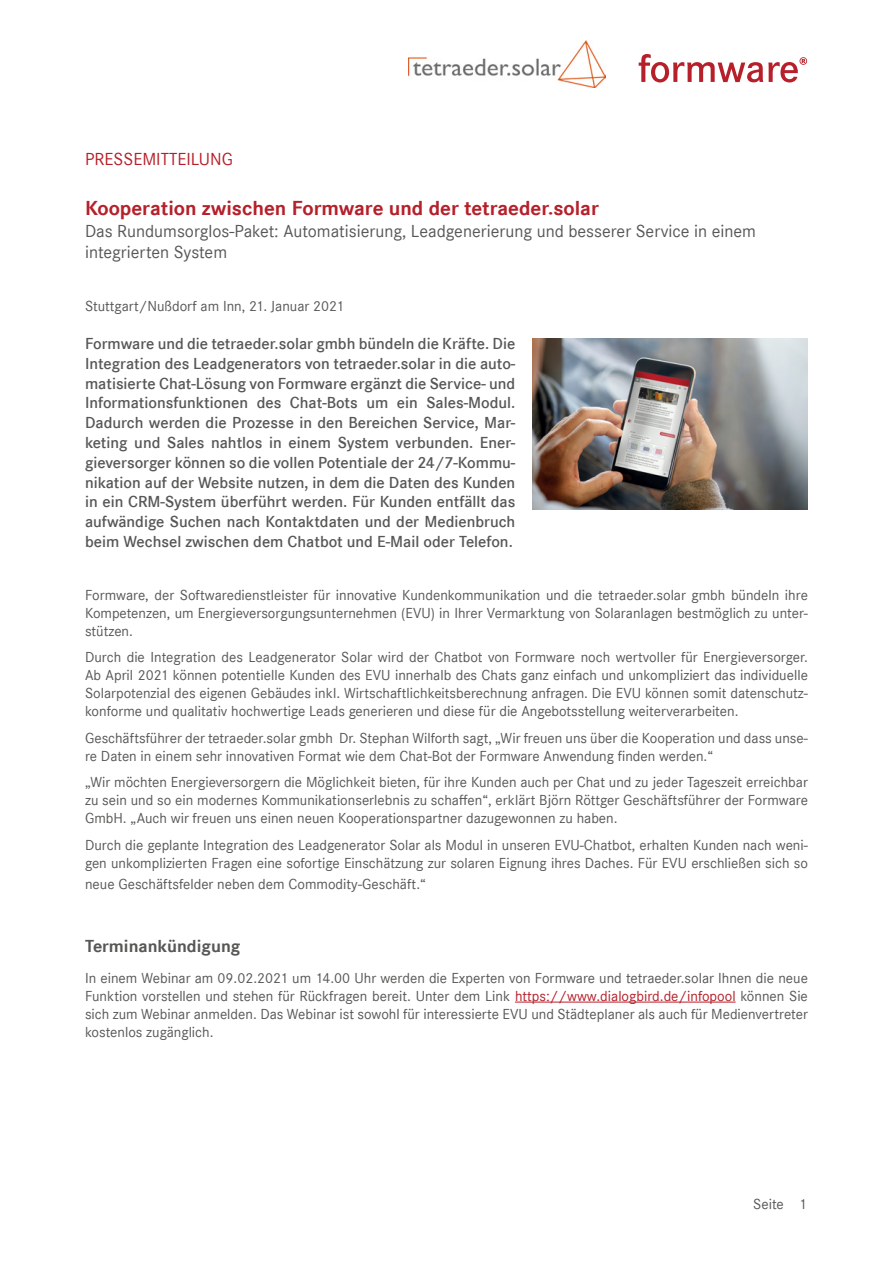
<style>
.page{position:relative;width:893px;height:1263px;background:#fff}
.page>*{position:absolute;margin:0;border:0;box-sizing:border-box;transform-origin:0 0}
.t1{font:700 21px "Corporate S";color:#b5202a}
.t2{font:18px/21.6px "Corporate S";color:#575756}
.t3{font:700 18px "Corporate S";color:#575756}
.t4{font:18px "Corporate S";color:#b61f29}
.t5{font:600 16.5px/19.8px "Corporate S";color:#575756;text-align:justify}
.t6{font:15px/18px "Corporate S";color:#575756;text-align:justify}
.s1{color:#b61f29}
</style>
<div class="page">
<svg style="left:639px;top:54px;width:168px;height:28px"></svg>
<img style="left:409px;top:41px;width:197px;height:47px">
<img style="left:532px;top:338px;width:276px;height:171px">
<hr style="left:515px;top:1001px;width:221px;height:1px;background:#b61f29">
<p class="t4" style="left:85px;top:149px;width:149px">PRESSEMITTEILUNG</p>
<h1 class="t1" style="left:85px;top:196px;width:515px">Kooperation zwischen Formware und der tetraeder.solar</h1>
<p class="t2" style="left:85px;top:220px;width:672px">Das Rundumsorglos-Paket: Automatisierung, Leadgenerierung und besserer Service in einem integrierten System</p>
<p class="t6" style="left:85px;top:297px;width:260px">Stuttgart/Nußdorf am Inn, 21. Januar 2021</p>
<p class="t5" style="left:85px;top:334px;width:432px">Formware und die tetraeder.solar gmbh bündeln die Kräfte. Die Integration des Leadgenerators von tetraeder.solar in die auto&shy;matisierte Chat-Lösung von Formware ergänzt die Service- und Informationsfunktionen des Chat-Bots um ein Sales-Modul.<br>Dadurch werden die Prozesse in den Bereichen Service, Mar&shy;keting und Sales nahtlos in einem System verbunden. Ener&shy;gieversorger können so die vollen Potentiale der 24/7-Kommu&shy;nikation auf der Website nutzen, in dem die Daten des Kunden in ein CRM-System überführt werden. Für Kunden entfällt das aufwändige Suchen nach Kontaktdaten und der Medienbruch beim Wechsel zwischen dem Chatbot und E-Mail oder Telefon.</p>
<p class="t6" style="left:85px;top:586px;width:724px">Formware, der Softwaredienstleister für innovative Kundenkommunikation und die tetraeder.solar gmbh bündeln ihre Kompetenzen, um Energieversorgungsunternehmen (EVU) in Ihrer Vermarktung von Solaranlagen bestmöglich zu unter&shy;stützen.</p>
<p class="t6" style="left:85px;top:648px;width:724px">Durch die Integration des Leadgenerator Solar wird der Chatbot von Formware noch wertvoller für Energieversorger.<br>Ab April 2021 können potentielle Kunden des EVU innerhalb des Chats ganz einfach und unkompliziert das individuelle Solarpotenzial des eigenen Gebäudes inkl. Wirtschaftlichkeitsberechnung anfragen. Die EVU können somit datenschutz&shy;konforme und qualitativ hochwertige Leads generieren und diese für die Angebotsstellung weiterverarbeiten.</p>
<p class="t6" style="left:85px;top:729px;width:724px">Geschäftsführer der tetraeder.solar gmbh Dr. Stephan Wilforth sagt, „Wir freuen uns über die Kooperation und dass unse&shy;re Daten in einem sehr innovativen Format wie dem Chat-Bot der Formware Anwendung finden werden.“</p>
<p class="t6" style="left:85px;top:773px;width:724px">„Wir möchten Energieversorgern die Möglichkeit bieten, für ihre Kunden auch per Chat und zu jeder Tageszeit erreichbar zu sein und so ein modernes Kommunikationserlebnis zu schaffen“, erklärt Björn Röttger Geschäftsführer der Formware GmbH. „Auch wir freuen uns einen neuen Kooperationspartner dazugewonnen zu haben.</p>
<p class="t6" style="left:85px;top:836px;width:724px">Durch die geplante Integration des Leadgenerator Solar als Modul in unseren EVU-Chatbot, erhalten Kunden nach weni&shy;gen unkomplizierten Fragen eine sofortige Einschätzung zur solaren Eignung ihres Daches. Für EVU erschließen sich so</p>
<p class="t6" style="left:85px;top:875px;width:342px">neue Geschäftsfelder neben dem Commodity-Geschäft.“</p>
<p class="t3" style="left:85px;top:935px;width:157px">Terminankündigung</p>
<p class="t6" style="left:85px;top:969px;width:724px">In einem Webinar am 09.02.2021 um 14.00 Uhr werden die Experten von Formware und tetraeder.solar Ihnen die neue Funktion vorstellen und stehen für Rückfragen bereit. Unter dem Link <span class="s1">https://www.dialogbird.de/infopool</span> können Sie sich zum Webinar anmelden. Das Webinar ist sowohl für interessierte EVU und Städteplaner als auch für Medienvertreter kostenlos zugänglich.</p>
<p class="t6" style="left:753px;top:1195px;width:55px">Seite 1</p>
</div>
